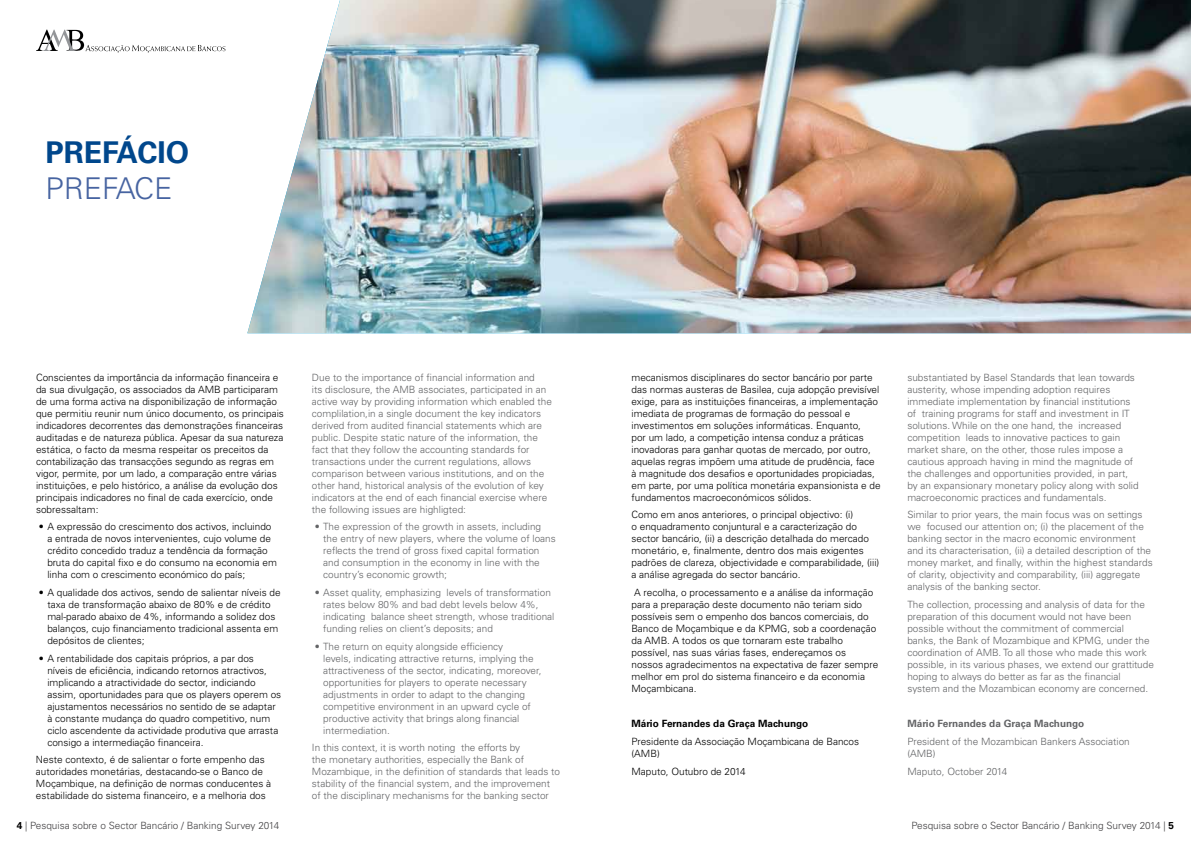
<style>
.page{position:relative;width:1191px;height:842px;background:#fff}
.page>*{position:absolute;margin:0;border:0;box-sizing:border-box;transform-origin:0 0}
.t1{font:700 30px "Univers LT Std";color:#00478c}
.t2{font:300 30px "Univers LT Std";color:#4764a1}
.t3{font:300 10px/12px "Univers LT Std";color:#636466}
.t4{font:300 10px/12px "Univers LT Std";color:#000}
.t5{font:300 10px "Univers LT Std";color:#414042}
.t6{font:700 10px "Univers LT Std";color:#636466}
.t7{font:700 10px "Univers LT Std";color:#000}
.s1{font-weight:700;color:#000}
</style>
<div class="page">
<svg style="left:36px;top:30px;width:189px;height:23px"></svg>
<img style="left:247px;top:0;width:944px;height:333px">
<h1 class="t1" style="left:45px;top:135px;width:145px">PREFÁCIO</h1>
<h1 class="t2" style="left:45px;top:171px;width:129px">PREFACE</h1>
<p class="t4" style="left:36px;top:371px;width:249px">Conscientes da importância da informação financeira e da sua divulgação, os associados da AMB participaram de uma forma activa na disponibilização de informação que permitiu reunir num único documento, os principais indicadores decorrentes das demonstrações financeiras auditadas e de natureza pública. Apesar da sua natureza estática, o facto da mesma respeitar os preceitos da contabilização das transacções segundo as regras em vigor, permite, por um lado, a comparação entre várias instituições, e pelo histórico, a análise da evolução dos principais indicadores no final de cada exercício, onde sobressaltam:</p>
<p class="t4" style="left:47px;top:521px;width:231px;text-indent:-8px">• A expressão do crescimento dos activos, incluindo a entrada de novos intervenientes, cujo volume de crédito concedido traduz a tendência da formação bruta do capital fixo e do consumo na economia em linha com o crescimento económico do país;</p>
<p class="t4" style="left:47px;top:587px;width:235px;text-indent:-8px">• A qualidade dos activos, sendo de salientar níveis de taxa de transformação abaixo de 80% e de crédito mal-parado abaixo de 4%, informando a solidez dos balanços, cujo financiamento tradicional assenta em depósitos de clientes;</p>
<p class="t4" style="left:47px;top:652px;width:235px;text-indent:-8px">• A rentabilidade dos capitais próprios, a par dos níveis de eficiência, indicando retornos atractivos, implicando a atractividade do sector, indiciando assim, oportunidades para que os players operem os ajustamentos necessários no sentido de se adaptar à constante mudança do quadro competitivo, num ciclo ascendente da actividade produtiva que arrasta consigo a intermediação financeira.</p>
<p class="t4" style="left:36px;top:754px;width:237px">Neste contexto, é de salientar o forte empenho das autoridades monetárias, destacando-se o Banco de Moçambique, na definição de normas conducentes à estabilidade do sistema financeiro, e a melhoria dos</p>
<p class="t3" style="left:312px;top:371px;width:242px">Due to the importance of financial information and<br>its disclosure, the AMB associates, participated in an active way by providing information which enabled the complilation,in a single document the key indicators derived from audited financial statements which are public. Despite static nature of the information, the fact that they follow the accounting standards for transactions under the current regulations, allows comparison between various institutions, and on the other hand, historical analysis of the evolution of key indicators at the end of each financial exercise where the following issues are highligted:</p>
<p class="t3" style="left:323px;top:521px;width:234px;text-indent:-8px">• The expression of the growth in assets, including the entry of new players, where the volume of loans reflects the trend of gross fixed capital formation and consumption in the economy in line with the country’s economic growth;</p>
<p class="t3" style="left:323px;top:587px;width:233px;text-indent:-8px">• Asset quality, emphasizing levels of transformation rates below 80% and bad debt levels below 4%, indicating balance sheet strength, whose traditional funding relies on client’s deposits; and</p>
<p class="t3" style="left:323px;top:640px;width:220px;text-indent:-8px">• The return on equity alongside efficiency<br>levels, indicating attractive returns, implying the attractiveness of the sector, indicating, moreover, opportunities for players to operate necessary adjustments in order to adapt to the changing competitive environment in an upward cycle of productive activity that brings along financial intermediation.</p>
<p class="t3" style="left:312px;top:742px;width:250px">In this context, it is worth noting the efforts by<br>the monetary authorities, especially the Bank of Mozambique, in the definition of standards that leads to stability of the financial system, and the improvement of the disciplinary mechanisms for the banking sector</p>
<p class="t4" style="left:631px;top:371px;width:251px">mecanismos disciplinares do sector bancário por parte das normas austeras de Basilea, cuja adopção previsível exige, para as instituições financeiras, a implementação imediata de programas de formação do pessoal e investimentos em soluções informáticas. Enquanto,<br>por um lado, a competição intensa conduz a práticas inovadoras para ganhar quotas de mercado, por outro, aquelas regras impõem uma atitude de prudência, face à magnitude dos desafios e oportunidades propiciadas, em parte, por uma política monetária expansionista e de fundamentos macroeconómicos sólidos.</p>
<p class="t4" style="left:631px;top:509px;width:249px">Como em anos anteriores, o principal objectivo: (i)<br>o enquadramento conjuntural e a caracterização do sector bancário, (ii) a descrição detalhada do mercado monetário, e, finalmente, dentro dos mais exigentes padrões de clareza, objectividade e comparabilidade, (iii) a análise agregada do sector bancário.</p>
<p class="t4" style="left:631px;top:587px;width:248px">A recolha, o processamento e a análise da informação para a preparação deste documento não teriam sido possíveis sem o empenho dos bancos comerciais, do Banco de Moçambique e da KPMG, sob a coordenação da AMB. A todos os que tornaram este trabalho possível, nas suas várias fases, endereçamos os nossos agradecimentos na expectativa de fazer sempre melhor em prol do sistema financeiro e da economia Moçambicana.</p>
<p class="t7" style="left:631px;top:718px;width:178px">Mário Fernandes da Graça Machungo</p>
<p class="t4" style="left:631px;top:736px;width:229px">Presidente da Associação Moçambicana de Bancos (AMB)</p>
<p class="t4" style="left:631px;top:765px;width:116px">Maputo, Outubro de 2014</p>
<p class="t3" style="left:907px;top:371px;width:233px">substantiated by Basel Standards that lean towards austerity, whose impending adoption requires immediate implementation by financial institutions of training programs for staff and investment in IT solutions. While on the one hand, the increased competition leads to innovative pactices to gain market share, on the other, those rules impose a cautious approach having in mind the magnitude of the challenges and opportunities provided, in part, by an expansionary monetary policy along with solid macroeconomic practices and fundamentals.</p>
<p class="t3" style="left:907px;top:509px;width:247px">Similar to prior years, the main focus was on settings we focused our attention on; (i) the placement of the banking sector in the macro economic environment and its characterisation, (ii) a detailed description of the money market, and finally, within the highest standards of clarity, objectivity and comparability, (iii) aggregate analysis of the banking sector.</p>
<p class="t3" style="left:907px;top:599px;width:248px">The collection, processing and analysis of data for the preparation of this document would not have been possible without the commitment of commercial banks, the Bank of Mozambique and KPMG, under the coordination of AMB. To all those who made this work possible, in its various phases, we extend our grattitude hoping to always do better as far as the financial system and the Mozambican economy are concerned.</p>
<p class="t6" style="left:907px;top:718px;width:178px">Mário Fernandes da Graça Machungo</p>
<p class="t3" style="left:907px;top:736px;width:224px">President of the Mozambican Bankers Association (AMB)</p>
<p class="t3" style="left:907px;top:765px;width:101px">Maputo, October 2014</p>
<p class="t5" style="left:17px;top:820px;width:264px"><span class="s1">4</span> | Pesquisa sobre o Sector Bancário / Banking Survey 2014</p>
<p class="t5" style="left:911px;top:820px;width:264px">Pesquisa sobre o Sector Bancário / Banking Survey 2014 | <span class="s1">5</span></p>
</div>
